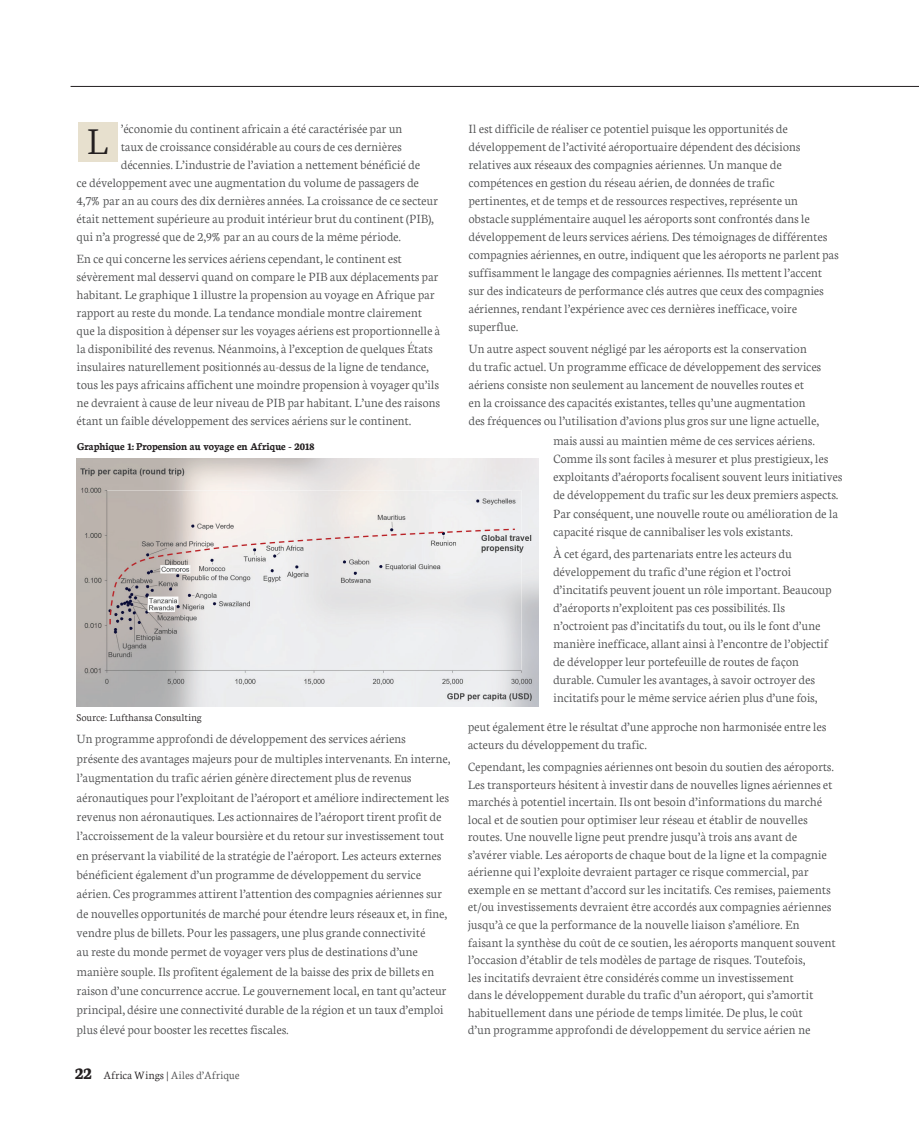
<style>
.page{position:relative;width:919px;height:1132px;background:#fff}
.page>*{position:absolute;margin:0;border:0;box-sizing:border-box;transform-origin:0 0}
.t1{font:300 40.5px "Neuton";color:#231f20}
.t2{font:300 13.5px/18px "Neuton";letter-spacing:-.005em;color:#4b4c4d}
.t3{font:300 12px "Neuton";color:#4b4c4d}
.t4{font:700 11.25px "Neuton";color:#231f20}
.t5{font:300 11.25px "Neuton";color:#231f20}
.s1{font-family:"Alegreya Sans"}
.s2{font-family:"Alegreya Sans";font-weight:400}
.s3{font-weight:700;font-size:18px;color:#231f20}
.s4{color:#231f20}
</style>
<div class="page">
<hr style="left:71px;top:86px;width:847px;height:1px;background:#231f20">
<div style="left:78px;top:122px;width:40px;height:40px;background:#e7e0ce"></div>
<img style="left:77px;top:458px;width:461px;height:248px">
<p class="t2" style="left:121px;top:119px;width:283px">’économie du continent africain a été caractérisée par un</p>
<p class="t2" style="left:121px;top:137px;width:282px">taux de croissance considérable au cours de ces dernières</p>
<p class="t2" style="left:121px;top:155px;width:301px">décennies. L’industrie de l’aviation a nettement bénéficié de</p>
<p class="t2" style="left:77px;top:173px;width:344px">ce développement avec une augmentation du volume de passagers de</p>
<p class="t2" style="left:77px;top:191px;width:363px">4,7%par an au cours des dix dernières années. La croissance de ce secteur</p>
<p class="t2" style="left:77px;top:209px;width:359px">était nettement supérieure au produit intérieur brut du continent (PIB),</p>
<p class="t2" style="left:77px;top:227px;width:326px">qui n’a progressé que de 2,9%par an au cours de la même période.</p>
<p class="t2" style="left:77px;top:249px;width:365px">En ce qui concerne les services aériens cependant, le continent est sévèrement mal desservi quand on compare le PIB aux déplacements par habitant. Le graphique 1 illustre la propension au voyage en Afrique par rapport au reste du monde. La tendance mondiale montre clairement que la disposition à dépenser sur les voyages aériens est proportionnelle à la disponibilité des revenus. Néanmoins, à l’exception de quelques États insulaires naturellement positionnés au-dessus de la ligne de tendance, tous les pays africains affichent une moindre propension à voyager qu’ils ne devraient à cause de leur niveau de PIB par habitant. L’une des raisons étant un faible développement des services aériens sur le continent.</p>
<h1 class="t1" style="left:86px;top:114px;width:23px">L</h1>
<p class="t2" style="left:468px;top:119px;width:371px">Il est difficile de réaliser ce potentiel puisque les opportunités de développement de l’activité aéroportuaire dépendent des décisions relatives aux réseaux des compagnies aériennes. Un manque de compétences en gestion du réseau aérien, de données de trafic<br>pertinentes, et de temps et de ressources respectives, représente un obstacle supplémentaire auquel les aéroports sont confrontés dans le développement de leurs services aériens. Des témoignages de différentes compagnies aériennes, en outre, indiquent que les aéroports ne parlent pas suffisamment le langage des compagnies aériennes. Ils mettent l’accent sur des indicateurs de performance clés autres que ceux des compagnies aériennes, rendant l’expérience avec ces dernières inefficace, voire superflue.</p>
<p class="t2" style="left:468px;top:339px;width:354px">Un autre aspect souvent négligé par les aéroports est la conservation du trafic actuel. Un programme efficace de développement des services aériens consiste non seulement au lancement de nouvelles routes et<br>en la croissance des capacités existantes, telles qu’une augmentation des fréquences ou l’utilisation d’avions plus gros sur une ligne actuelle,</p>
<p class="t4" style="left:77px;top:439px;width:239px">Graphique 1<span class="s1">:</span> Propension au voyage en Afrique - 2018</p>
<p class="t5" style="left:77px;top:710px;width:127px">Source<span class="s2">:</span> Lufthansa Consulting</p>
<p class="t2" style="left:77px;top:728px;width:375px;line-height:19.4px">Un programme approfondi de développement des services aériens présente des avantages majeurs pour de multiples intervenants. En interne, l’augmentation du trafic aérien génère directement plus de revenus aéronautiques pour l’exploitant de l’aéroport et améliore indirectement les revenus non aéronautiques. Les actionnaires de l’aéroport tirent profit de l’accroissement de la valeur boursière et du retour sur investissement tout en préservant la viabilité de la stratégie de l’aéroport. Les acteurs externes bénéficient également d’un programme de développement du service aérien. Ces programmes attirent l’attention des compagnies aériennes sur de nouvelles opportunités de marché pour étendre leurs réseaux et, in fine, vendre plus de billets. Pour les passagers, une plus grande connectivité<br>au reste du monde permet de voyager vers plus de destinations d’une manière souple. Ils profitent également de la baisse des prix de billets en raison d’une concurrence accrue. Le gouvernement local, en tant qu’acteur principal, désire une connectivité durable de la région et un taux d’emploi plus élevé pour booster les recettes fiscales.</p>
<p class="t3" style="left:75px;top:1066px;width:166px"><span class="s3">22</span> <span class="s4">Africa Wings |</span> Ailes d’Afrique</p>
<p class="t2" style="left:553px;top:431px;width:291px">mais aussi au maintien même de ces services aériens.<br>Comme ils sont faciles à mesurer et plus prestigieux, les exploitants d’aéroports focalisent souvent leurs initiatives de développement du trafic sur les deux premiers aspects.<br>Par conséquent, une nouvelle route ou amélioration de la capacité risque de cannibaliser les vols existants.</p>
<p class="t2" style="left:553px;top:543px;width:280px">À cet égard, des partenariats entre les acteurs du développement du trafic d’une région et l’octroi d’incitatifs peuvent jouent un rôle important. Beaucoup d’aéroports n’exploitent pas ces possibilités. Ils n’octroient pas d’incitatifs du tout, ou ils le font d’une manière inefficace, allant ainsi à l’encontre de l’objectif de développer leur portefeuille de routes de façon durable. Cumuler les avantages, à savoir octroyer des incitatifs pour le même service aérien plus d’une fois,</p>
<p class="t2" style="left:468px;top:717px;width:360px">peut également être le résultat d’une approche non harmonisée entre les acteurs du développement du trafic.</p>
<p class="t2" style="left:468px;top:756px;width:369px;line-height:17.5px">Cependant, les compagnies aériennes ont besoin du soutien des aéroports.<br>Les transporteurs hésitent à investir dans de nouvelles lignes aériennes et marchés à potentiel incertain. Ils ont besoin d’informations du marché local et de soutien pour optimiser leur réseau et établir de nouvelles routes. Une nouvelle ligne peut prendre jusqu’à trois ans avant de s’avérer viable. Les aéroports de chaque bout de la ligne et la compagnie aérienne qui l’exploite devraient partager ce risque commercial, par exemple en se mettant d’accord sur les incitatifs. Ces remises, paiements et/ou investissements devraient être accordés aux compagnies aériennes jusqu’à ce que la performance de la nouvelle liaison s’améliore. En faisant la synthèse du coût de ce soutien, les aéroports manquent souvent l’occasion d’établir de tels modèles de partage de risques. Toutefois,<br>les incitatifs devraient être considérés comme un investissement<br>dans le développement durable du trafic d’un aéroport, qui s’amortit habituellement dans une période de temps limitée. De plus, le coût<br>d’un programme approfondi de développement du service aérien ne</p>
</div>
